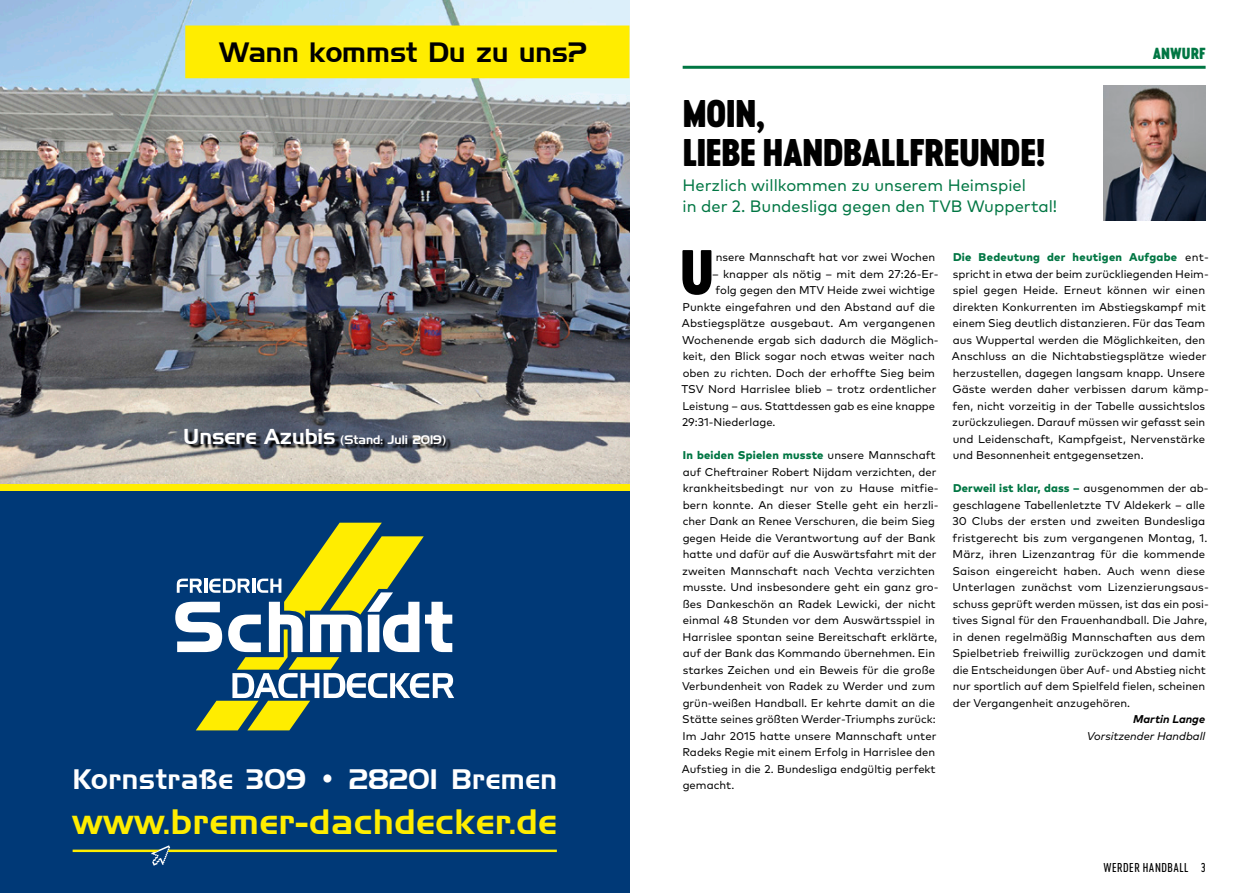
<style>
.page{position:relative;width:1259px;height:893px;background:#fff}
.page>*{position:absolute;margin:0;border:0;box-sizing:border-box;transform-origin:0 0}
.t1{font:58.95px "Cervo Neue Black Neue";color:#000}
.t2{font:36px/39px "Cervo Neue Black Neue";letter-spacing:-.025em;color:#000}
.t3{font:34.35px "Handel Gothic BT";letter-spacing:.025em;color:#ffed00}
.t4{font:27.45px "Handel Gothic BT";letter-spacing:.02em;color:#fff}
.t5{font:27.3px "Handel Gothic BT";color:#000}
.t6{font:16.5px/21px "Mark Pro";color:#007643}
.t7{font:15px "Cervo Neue Black Neue";color:#007643}
.t8{font:12px "Handel Gothic BT";color:#fff}
.t9{font:12px "Cervo Neue Regular Neue";letter-spacing:.045em;color:#000}
.t10{font:11.25px/16.5px "Mark Pro";color:#000}
.t11{font:italic 11.25px "Mark Pro";color:#000}
.t12{font:italic 700 11.25px "Mark Pro";color:#000}
.s1{font-size:21px}
.s2{font-weight:800;color:#007643}
</style>
<div class="page">
<hr style="left:682px;top:66px;width:523px;height:3px;background:#007643">
<img style="left:1103px;top:86px;width:102px;height:134px">
<img style="left:0;top:0;width:629px;height:485px">
<div style="left:185px;top:26px;width:444px;height:52px;background:#ffed00"></div>
<svg style="left:187px;top:431px;width:265px;height:20px;background:#494e59"></svg>
<svg style="left:0;top:485px;width:629px;height:7px;background:#dad311"></svg>
<div style="left:0;top:492px;width:629px;height:401px;background:#003977"></div>
<svg style="left:73px;top:845px;width:484px;height:21px"></svg>
<svg style="left:175px;top:523px;width:279px;height:207px"></svg>
<h3 class="t5" style="left:219px;top:36px;width:369px">Wann kommst Du zu uns?</h3>
<h3 class="t7" style="left:1152px;top:43px;width:54px">ANWURF</h3>
<p class="t8" style="left:183px;top:432px;width:264px"><span class="s1">Unsere Azubis</span> (Stand: Juli 2019)</p>
<h3 class="t4" style="left:73px;top:762px;width:486px">Kornstraße 309 • 28201 Bremen</h3>
<h3 class="t3" style="left:73px;top:801px;width:485px">www.bremer-dachdecker.de</h3>
<h2 class="t2" style="left:682px;top:93px;width:364px">MOIN,<br>LIEBE HANDBALLFREUNDE!</h2>
<h3 class="t6" style="left:682px;top:173px;width:376px">Herzlich willkommen zu unserem Heimspiel<br>in der 2. Bundesliga gegen den TVB Wuppertal!</h3>
<h1 class="t1" style="left:680px;top:230px;width:36px">U</h1>
<p class="t10" style="left:716px;top:248px;width:221px">nsere Mannschaft hat vor zwei Wochen</p>
<p class="t10" style="left:712px;top:265px;width:228px">– knapper als nötig – mit dem 27:26-Er-</p>
<p class="t10" style="left:715px;top:281px;width:221px">folg gegen den MTV Heide zwei wichtige</p>
<p class="t10" style="left:682px;top:298px;width:254px">Punkte eingefahren und den Abstand auf die</p>
<p class="t10" style="left:682px;top:314px;width:255px">Abstiegsplätze ausgebaut. Am vergangenen</p>
<p class="t10" style="left:682px;top:331px;width:258px">Wochenende ergab sich dadurch die Möglich-</p>
<p class="t10" style="left:682px;top:347px;width:254px">keit, den Blick sogar noch etwas weiter nach</p>
<p class="t10" style="left:682px;top:364px;width:254px">oben zu richten. Doch der erhoffte Sieg beim</p>
<p class="t10" style="left:681px;top:380px;width:257px">TSV Nord Harrislee blieb – trotz ordentlicher</p>
<p class="t10" style="left:682px;top:397px;width:254px">Leistung – aus. Stattdessen gab es eine knappe</p>
<p class="t10" style="left:682px;top:413px;width:95px">29:31-Niederlage.</p>
<p class="t10" style="left:682px;top:446px;width:258px"><span class="s2">In beiden Spielen musste</span> unsere Mannschaft auf Cheftrainer Robert Nijdam verzichten, der krankheitsbedingt nur von zu Hause mitfie&shy;bern konnte. An dieser Stelle geht ein herzli&shy;cher Dank an Renee Verschuren, die beim Sieg gegen Heide die Verantwortung auf der Bank hatte und dafür auf die Auswärtsfahrt mit der zweiten Mannschaft nach Vechta verzichten musste. Und insbesondere geht ein ganz gro&shy;ßes Dankeschön an Radek Lewicki, der nicht einmal 48 Stunden vor dem Auswärtsspiel in Harrislee spontan seine Bereitschaft erklärte, auf der Bank das Kommando übernehmen. Ein starkes Zeichen und ein Beweis für die große Verbundenheit von Radek zu Werder und zum grün-weißen Handball. Er kehrte damit an die Stätte seines größten Werder-Triumphs zurück:<br>Im Jahr 2015 hatte unsere Mannschaft unter Radeks Regie mit einem Erfolg in Harrislee den Aufstieg in die 2. Bundesliga endgültig perfekt gemacht.</p>
<p class="t10" style="left:952px;top:248px;width:258px"><span class="s2">Die Bedeutung der heutigen Aufgabe</span> ent&shy;spricht in etwa der beim zurückliegenden Heim&shy;spiel gegen Heide. Erneut können wir einen direkten Konkurrenten im Abstiegskampf mit einem Sieg deutlich distanzieren. Für das Team aus Wuppertal werden die Möglichkeiten, den Anschluss an die Nichtabstiegsplätze wieder herzustellen, dagegen langsam knapp. Unsere Gäste werden daher verbissen darum kämp&shy;fen, nicht vorzeitig in der Tabelle aussichtslos zurückzuliegen. Darauf müssen wir gefasst sein und Leidenschaft, Kampfgeist, Nervenstärke und Besonnenheit entgegensetzen.</p>
<p class="t10" style="left:952px;top:479px;width:258px"><span class="s2">Derweil ist klar, dass –</span> ausgenommen der ab&shy;geschlagene Tabellenletzte TV Aldekerk – alle 30 Clubs der ersten und zweiten Bundesliga fristgerecht bis zum vergangenen Montag, 1.<br>März, ihren Lizenzantrag für die kommende Saison eingereicht haben. Auch wenn diese Unterlagen zunächst vom Lizenzierungsaus&shy;schuss geprüft werden müssen, ist das ein posi&shy;tives Signal für den Frauenhandball. Die Jahre, in denen regelmäßig Mannschaften aus dem Spielbetrieb freiwillig zurückzogen und damit die Entscheidungen über Auf- und Abstieg nicht nur sportlich auf dem Spielfeld fielen, scheinen der Vergangenheit anzugehören.</p>
<p class="t12" style="left:1133px;top:711px;width:73px">Martin Lange</p>
<p class="t11" style="left:1086px;top:727px;width:120px">Vorsitzender Handball</p>
<p class="t9" style="left:1103px;top:860px;width:104px">WERDER HANDBALL 3</p>
</div>
